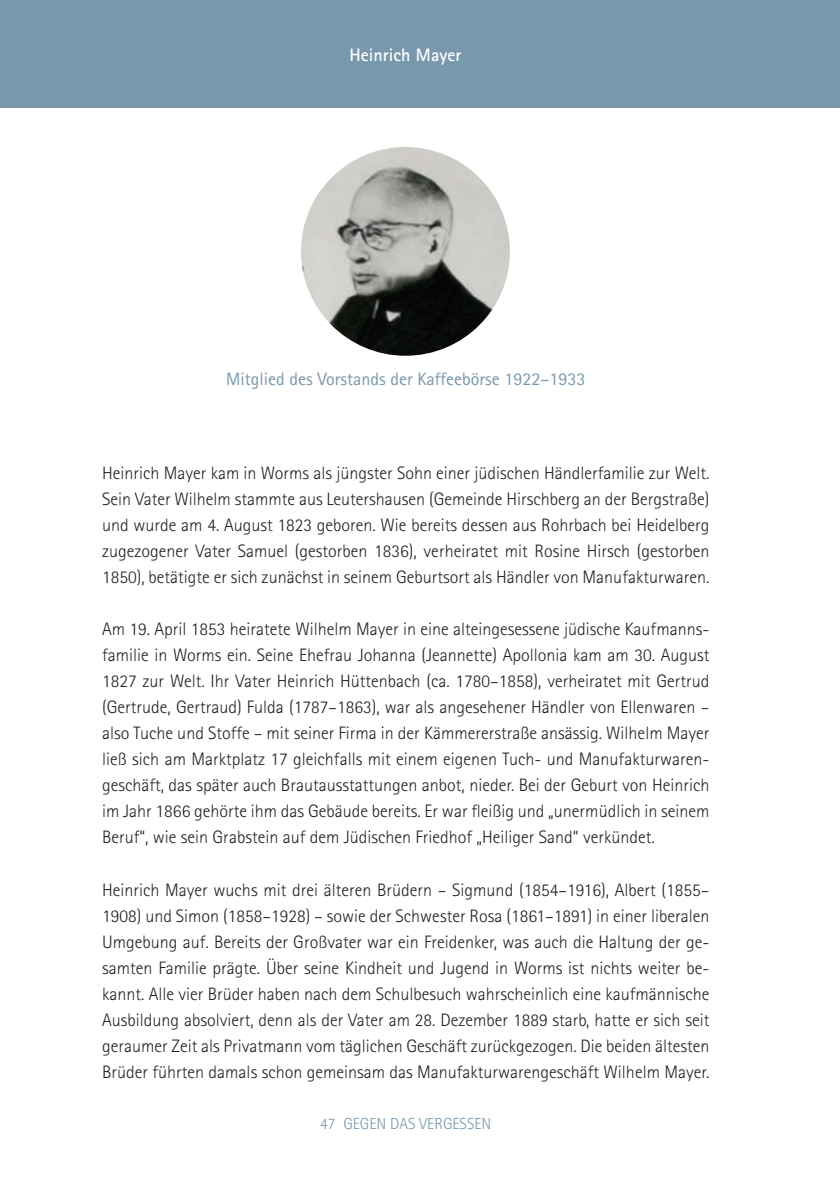
<style>
.page{position:relative;width:840px;height:1191px;background:#fff}
.page>*{position:absolute;margin:0;border:0;box-sizing:border-box;transform-origin:0 0}
.t1{font:300 18px/26px "Rotis Sans Serif";color:#231f20;text-align:justify}
.t2{font:18px "Rotis Sans Serif";color:#7898ac}
.t3{font:700 18px "Rotis Sans Serif";color:#fff}
.t4{font:300 16px "Rotis Sans Serif";color:#7898ac}
</style>
<div class="page">
<div style="left:0;top:0;width:839px;height:108px;background:#7898ac"></div>
<img style="left:301px;top:147px;width:208px;height:209px;border-radius:104px">
<p class="t3" style="left:349px;top:43px;width:113px">Heinrich Mayer</p>
<p class="t2" style="left:226px;top:368px;width:361px">Mitglied des Vorstands der Kaffeebörse 1922–1933</p>
<p class="t1" style="left:102px;top:460px;width:608px">Heinrich Mayer kam in Worms als jüngster Sohn einer jüdischen Händlerfamilie zur Welt.<br>Sein Vater Wilhelm stammte aus Leutershausen (Gemeinde Hirschberg an der Bergstraße) und wurde am 4. August 1823 geboren. Wie bereits dessen aus Rohrbach bei Heidelberg zugezogener Vater Samuel (gestorben 1836), verheiratet mit Rosine Hirsch (gestorben 1850), betätigte er sich zunächst in seinem Geburtsort als Händler von Manufakturwaren.</p>
<p class="t1" style="left:102px;top:616px;width:608px">Am 19. April 1853 heiratete Wilhelm Mayer in eine alteingesessene jüdische Kaufmanns&shy;familie in Worms ein. Seine Ehefrau Johanna (Jeannette) Apollonia kam am 30. August 1827 zur Welt. Ihr Vater Heinrich Hüttenbach (ca. 1780–1858), verheiratet mit Gertrud (Gertrude, Gertraud) Fulda (1787–1863), war als angesehener Händler von Ellenwaren – also Tuche und Stoffe – mit seiner Firma in der Kämmererstraße ansässig. Wilhelm Mayer ließ sich am Marktplatz 17 gleichfalls mit einem eigenen Tuch- und Manufakturwaren&shy;geschäft, das später auch Brautausstattungen anbot, nieder. Bei der Geburt von Heinrich im Jahr 1866 gehörte ihm das Gebäude bereits. Er war fleißig und „unermüdlich in seinem Beruf“, wie sein Grabstein auf dem Jüdischen Friedhof „Heiliger Sand“ verkündet.</p>
<p class="t1" style="left:102px;top:876px;width:608px">Heinrich Mayer wuchs mit drei älteren Brüdern – Sigmund (1854–1916), Albert (1855– 1908) und Simon (1858–1928) – sowie der Schwester Rosa (1861–1891) in einer liberalen Umgebung auf. Bereits der Großvater war ein Freidenker, was auch die Haltung der ge&shy;samten Familie prägte. Über seine Kindheit und Jugend in Worms ist nichts weiter be&shy;kannt. Alle vier Brüder haben nach dem Schulbesuch wahrscheinlich eine kaufmännische Ausbildung absolviert, denn als der Vater am 28. Dezember 1889 starb, hatte er sich seit geraumer Zeit als Privatmann vom täglichen Geschäft zurückgezogen. Die beiden ältesten Brüder führten damals schon gemeinsam das Manufakturwarengeschäft Wilhelm Mayer.</p>
<p class="t4" style="left:320px;top:1114px;width:172px">47 GEGEN DAS VERGESSEN</p>
</div>
